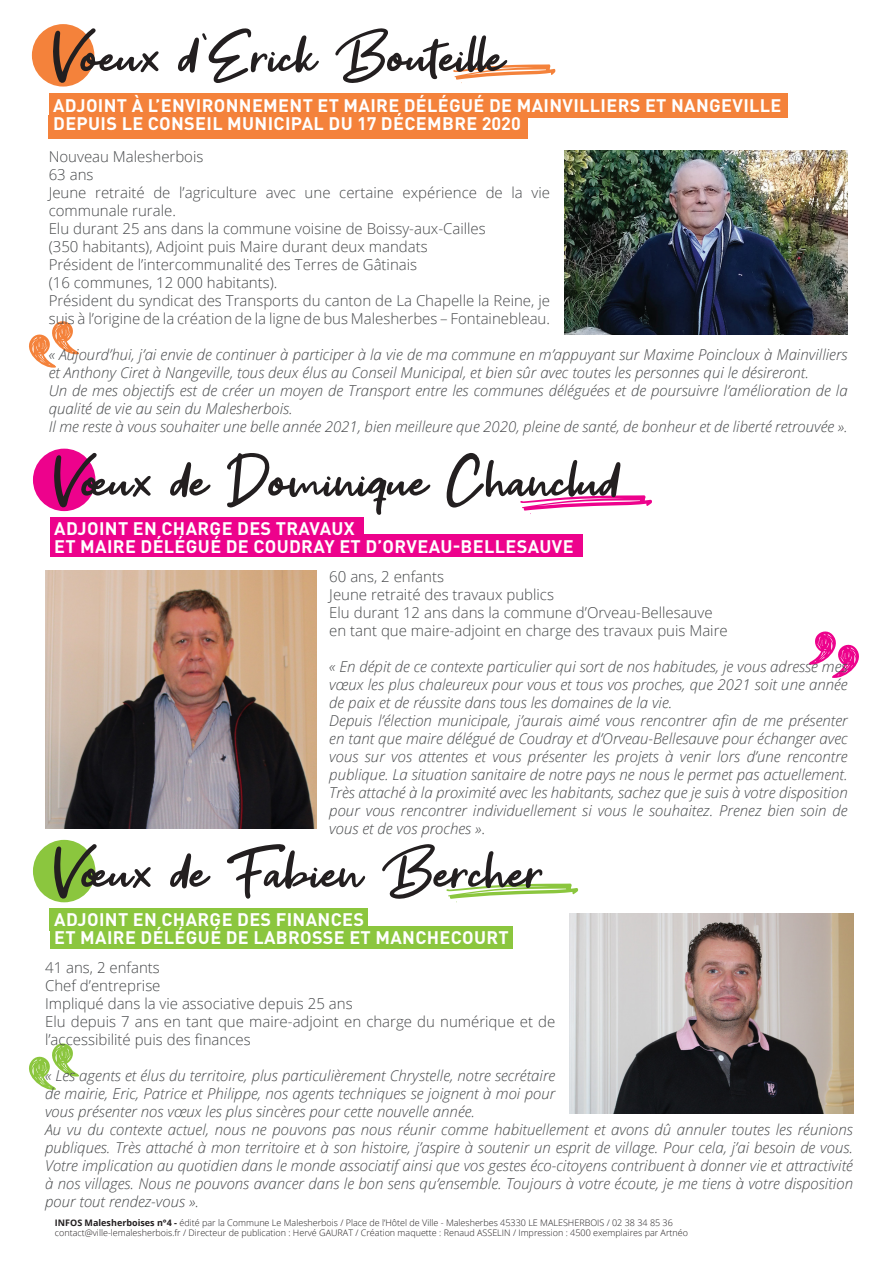
<style>
.page{position:relative;width:893px;height:1263px;background:#fff}
.page>*{position:absolute;margin:0;border:0;box-sizing:border-box;transform-origin:0 0}
.t1{font:72px "Get Show";color:#231f20}
.t2{font:700 18px "DIN Pro";letter-spacing:.02em;color:#fff}
.t3{font:italic 300 15px/18px "Open Sans";color:#46484a;text-align:justify}
.t4{font:300 15px/18px "Open Sans";color:#46484a}
.t5{font:300 9px "Open Sans";color:#231f20}
.s1{font-style:normal}
.s2{font-weight:700}
</style>
<div class="page">
<div style="left:32px;top:24px;width:62px;height:63px;background:#f4823b;border-radius:50%"></div>
<svg style="left:453px;top:64px;width:102px;height:19px"></svg>
<div style="left:49px;top:93px;width:738px;height:25px;background:#f4823b"></div>
<div style="left:50px;top:517px;width:314px;height:23px;background:#ed028c"></div>
<div style="left:50px;top:534px;width:533px;height:23px;background:#ed028c"></div>
<svg style="left:520px;top:495px;width:132px;height:19px"></svg>
<div style="left:49px;top:115px;width:479px;height:23px;background:#f4823b"></div>
<div style="left:50px;top:908px;width:318px;height:23px;background:#8bc63e"></div>
<div style="left:50px;top:926px;width:462px;height:22px;background:#8bc63e"></div>
<div style="left:33px;top:840px;width:62px;height:62px;background:#8bc63e;border-radius:50%"></div>
<svg style="left:446px;top:883px;width:132px;height:19px"></svg>
<img style="left:570px;top:913px;width:283px;height:200px">
<svg style="left:29px;top:1043px;width:50px;height:47px"></svg>
<svg style="left:808px;top:631px;width:51px;height:47px"></svg>
<svg style="left:29px;top:321px;width:50px;height:47px"></svg>
<div style="left:33px;top:449px;width:62px;height:62px;background:#ed028c;border-radius:50%"></div>
<img style="left:564px;top:150px;width:284px;height:185px">
<img style="left:45px;top:571px;width:271px;height:257px">
<p class="t1" style="left:53px;top:16px;width:453px">Voeux d’Erick Bouteille</p>
<p class="t2" style="left:53px;top:91px;width:730px">ADJOINT À L’ENVIRONNEMENT ET MAIRE DÉLÉGUÉ DE MAINVILLIERS ET NANGEVILLE</p>
<p class="t2" style="left:53px;top:109px;width:469px">DEPUIS LE CONSEIL MUNICIPAL DU 17 DÉCEMBRE 2020</p>
<p class="t4" style="left:49px;top:147px;width:156px">Nouveau Malesherbois</p>
<p class="t4" style="left:49px;top:165px;width:46px">63 ans</p>
<p class="t4" style="left:49px;top:183px;width:503px">Jeune retraité de l’agriculture avec une certaine expérience de la vie communale rurale.</p>
<p class="t4" style="left:49px;top:219px;width:439px">Elu durant 25 ans dans la commune voisine de Boissy-aux-Cailles</p>
<p class="t4" style="left:49px;top:237px;width:381px">(350 habitants), Adjoint puis Maire durant deux mandats</p>
<p class="t4" style="left:49px;top:255px;width:370px">Président de l’intercommunalité des Terres de Gâtinais</p>
<p class="t4" style="left:49px;top:273px;width:230px">(16 communes, 12 000 habitants).</p>
<p class="t4" style="left:49px;top:291px;width:503px">Président du syndicat des Transports du canton de La Chapelle la Reine, je suis à l’origine de la création de la ligne de bus Malesherbes – Fontainebleau.</p>
<p class="t3" style="left:49px;top:345px;width:800px">« Aujourd’hui, j’ai envie de continuer à participer à la vie de ma commune en m’appuyant sur Maxime Poincloux à Mainvilliers et Anthony Ciret à Nangeville, tous deux élus au Conseil Municipal, et bien sûr avec toutes les personnes qui le désireront.</p>
<p class="t3" style="left:49px;top:381px;width:800px">Un de mes objectifs est de créer un moyen de Transport entre les communes déléguées et de poursuivre l’amélioration de la qualité de vie au sein du Malesherbois.</p>
<p class="t3" style="left:49px;top:417px;width:800px">Il me reste à vous souhaiter une belle année 2021, bien meilleure que 2020, pleine de santé, de bonheur et de liberté retrouvée ».</p>
<p class="t1" style="left:54px;top:440px;width:567px">Vœux de Dominique Chanclud</p>
<p class="t2" style="left:54px;top:513px;width:302px">ADJOINT EN CHARGE DES TRAVAUX</p>
<p class="t2" style="left:54px;top:531px;width:521px">ET MAIRE DÉLÉGUÉ DE COUDRAY ET D’ORVEAU-BELLESAUVE</p>
<p class="t4" style="left:329px;top:567px;width:116px">60 ans, 2 enfants</p>
<p class="t4" style="left:329px;top:585px;width:226px">Jeune retraité des travaux publics</p>
<p class="t4" style="left:329px;top:603px;width:385px">Elu durant 12 ans dans la commune d’Orveau-Bellesauve</p>
<p class="t4" style="left:329px;top:621px;width:400px">en tant que maire-adjoint en charge des travaux puis Maire</p>
<p class="t3" style="left:329px;top:657px;width:520px">« En dépit de ce contexte particulier qui sort de nos habitudes, je vous adresse mes vœux les plus chaleureux pour vous et tous vos proches, que 2021 soit une année de paix et de réussite dans tous les domaines de la vie.</p>
<p class="t3" style="left:329px;top:711px;width:520px">Depuis l’élection municipale, j’aurais aimé vous rencontrer afin de me présenter en tant que maire délégué de Coudray et d’Orveau-Bellesauve pour échanger avec vous sur vos attentes et vous présenter les projets à venir lors d’une rencontre publique. La situation sanitaire de notre pays ne nous le permet pas actuellement.<br>Très attaché à la proximité avec les habitants, sachez que je suis à votre disposition pour vous rencontrer individuellement si vous le souhaitez. Prenez bien soin de vous et de vos proches »<span class="s1">.</span></p>
<p class="t1" style="left:54px;top:832px;width:492px">Vœux de Fabien Bercher</p>
<p class="t2" style="left:54px;top:905px;width:311px">ADJOINT EN CHARGE DES FINANCES</p>
<p class="t2" style="left:54px;top:923px;width:456px">ET MAIRE DÉLÉGUÉ DE LABROSSE ET MANCHECOURT</p>
<p class="t4" style="left:45px;top:958px;width:116px">41 ans, 2 enfants</p>
<p class="t4" style="left:45px;top:976px;width:117px">Chef d’entreprise</p>
<p class="t4" style="left:45px;top:994px;width:309px">Impliqué dans la vie associative depuis 25 ans</p>
<p class="t4" style="left:45px;top:1012px;width:512px">Elu depuis 7 ans en tant que maire-adjoint en charge du numérique et de l’accessibilité puis des finances</p>
<p class="t3" style="left:45px;top:1066px;width:512px">« Les agents et élus du territoire, plus particulièrement Chrystelle, notre secrétaire de mairie, Eric, Patrice et Philippe, nos agents techniques se joignent à moi pour vous présenter nos vœux les plus sincères pour cette nouvelle année.</p>
<p class="t3" style="left:45px;top:1120px;width:809px">Au vu du contexte actuel, nous ne pouvons pas nous réunir comme habituellement et avons dû annuler toutes les réunions publiques. Très attaché à mon territoire et à son histoire, j’aspire à soutenir un esprit de village. Pour cela, j’ai besoin de vous.<br>Votre implication au quotidien dans le monde associatif ainsi que vos gestes éco-citoyens contribuent à donner vie et attractivité à nos villages. Nous ne pouvons avancer dans le bon sens qu’ensemble. Toujours à votre écoute, je me tiens à votre disposition pour tout rendez-vous ».</p>
<p class="t5" style="left:55px;top:1216px;width:619px"><span class="s2">INFOS Malesherboises n°4 -</span> édité par la Commune Le Malesherbois / Place de l’Hôtel de Ville - Malesherbes 45330 LE MALESHERBOIS / 02 38 34 85 36</p>
<p class="t5" style="left:55px;top:1227px;width:635px">contact@ville-lemalesherbois.fr / Directeur de publication : Hervé GAURAT / Création maquette : Renaud ASSELIN / Impression : 4500 exemplaires par Artnéo</p>
</div>
